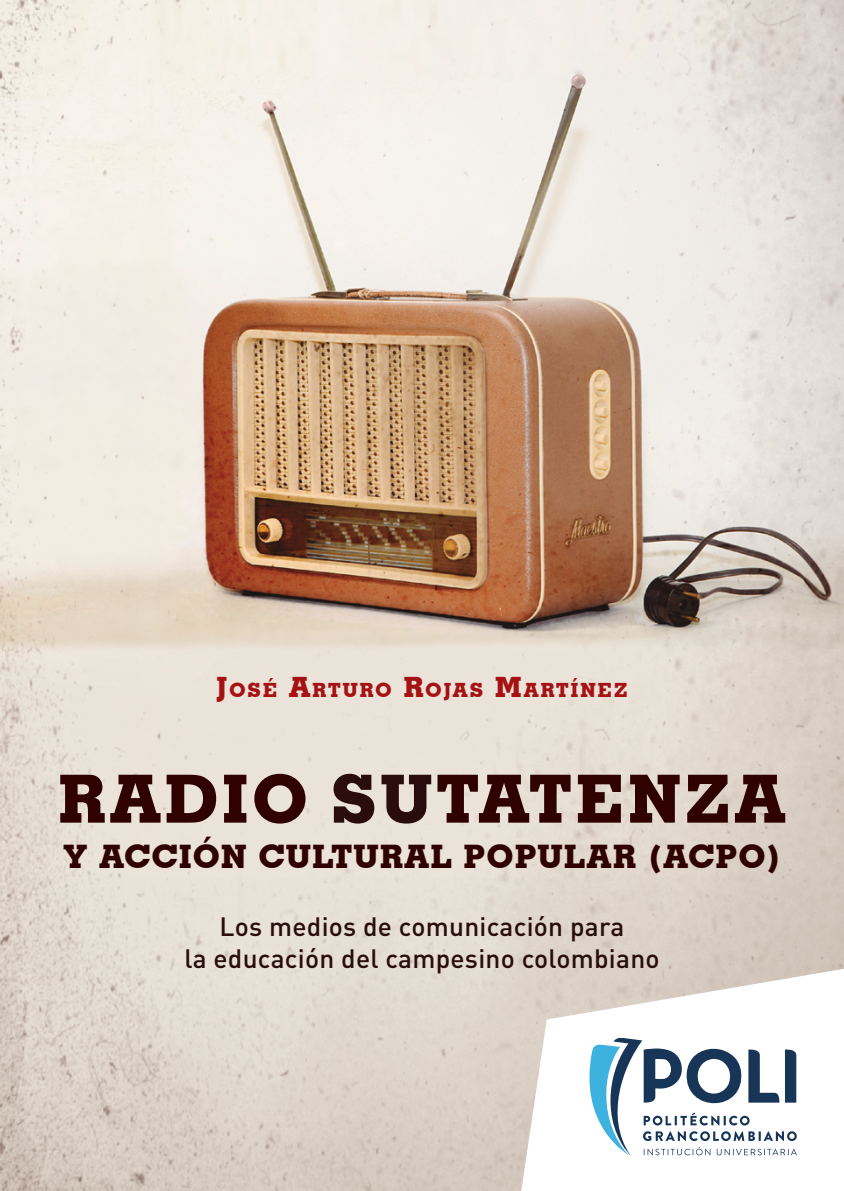
<style>
.page{position:relative;width:844px;height:1191px;background:#fff}
.page>*{position:absolute;margin:0;border:0;box-sizing:border-box;transform-origin:0 0}
.t1{font:700 66.5px "Geometric Slab 703 BT Xtra";letter-spacing:.07em;color:#2f0200}
.t2{font:700 32.38px "Geometric Slab 703 BT Xtra";letter-spacing:.05em;color:#2f0200}
.t3{font:500 26.25px/31.5px "DIN";letter-spacing:.01em;color:#290d0d;text-align:center}
.t4{font:700 19.6px "Geometric Slab 703 BT Xtra";letter-spacing:.105em;color:#a61114}
.s1{font-size:28px}
.s2{color:#290d0d}
</style>
<div class="page">
<img style="left:0;top:0;width:843px;height:1191px">
<svg style="left:521px;top:968px;width:322px;height:223px"></svg>
<svg style="left:577px;top:1036px;width:219px;height:119px"></svg>
<p class="t4" style="left:216px;top:678px;width:412px"><span class="s1">J</span>OSÉ <span class="s1">A</span>RTURO <span class="s1">R</span>OJAS <span class="s1">M</span>ARTÍNEZ</p>
<h1 class="t1" style="left:59px;top:758px;width:728px">RADIO <span class="s2">SU</span>TATENZA</h1>
<p class="t2" style="left:63px;top:837px;width:718px">Y ACCIÓN CULTURAL POPULAR (ACPO)</p>
<p class="t3" style="left:184px;top:910px;width:476px">Los medios de comunicación para<br>la educación del campesino colombiano</p>
</div>
